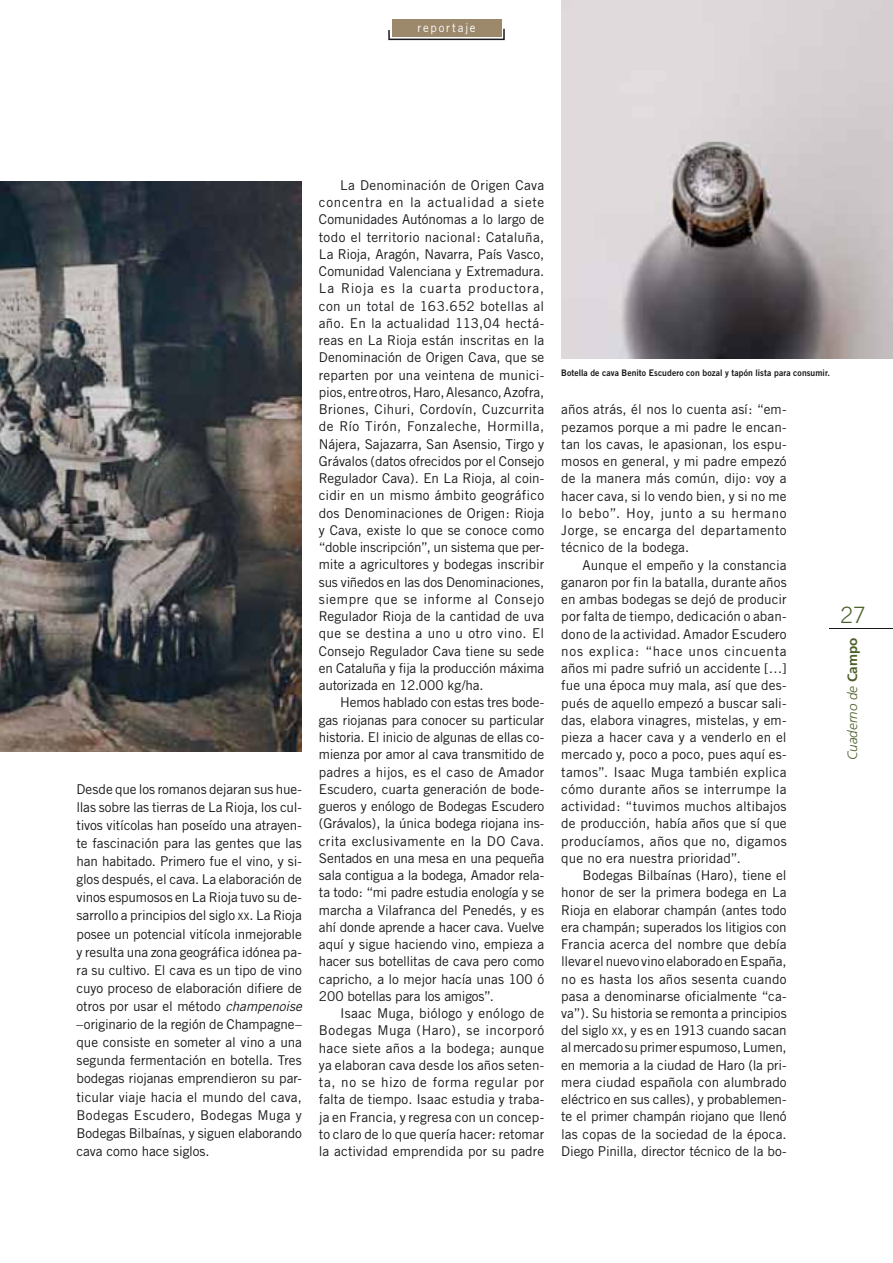
<style>
.page{position:relative;width:893px;height:1263px;background:#fff}
.page>*{position:absolute;margin:0;border:0;box-sizing:border-box;transform-origin:0 0}
.t1{font:300 22.5px "Trade Gothic";color:#4d602b}
.t2{font:13.5px/17.2px "Trade Gothic";color:#1a171b;text-align:justify}
.t3{font:italic 300 13.5px "Frutiger";color:#4d602b}
.t4{font:12px "Trade Gothic";letter-spacing:.155em;color:#fff;scale:.95 1}
.t5{font:9px "Trade Gothic Bold Two";letter-spacing:.01em;color:#1a171b;scale:.95 1}
.s1{font-size:10.2px}
.s2{font-style:italic}
.s3{font-style:inherit}
.s4{font-weight:700;font-style:normal}
</style>
<div class="page">
<hr style="left:829px;top:628px;width:64px;height:1px;background:#1a171b">
<div style="left:392px;top:19px;width:109px;height:17px;background:#9c896c"></div>
<svg style="left:388px;top:29px;width:117px;height:11px"></svg>
<img style="left:0;top:181px;width:302px;height:570px">
<img style="left:561px;top:0;width:332px;height:359px">
<p class="t4" style="left:418px;top:20px;width:63px">reportaje</p>
<p class="t2" style="left:77px;top:779px;width:227px;line-height:18.1px">Desde que los romanos dejaran sus hue&shy;llas sobre las tierras de La Rioja, los cul&shy;tivos vitícolas han poseído una atrayen&shy;te fascinación para las gentes que las han habitado. Primero fue el vino, y si&shy;glos después, el cava. La elaboración de vinos espumosos en La Rioja tuvo su de&shy;sarrollo a principios del siglo <span class="s1">XX</span>. La Rioja posee un potencial vitícola inmejorable y resulta una zona geográfica idónea pa&shy;ra su cultivo. El cava es un tipo de vino cuyo proceso de elaboración difiere de otros por usar el método <span class="s2">champenoise </span>–originario de la región de Champagne– que consiste en someter al vino a una segunda fermentación en botella. Tres bodegas riojanas emprendieron su par&shy;ticular viaje hacia el mundo del cava, Bodegas Escudero, Bodegas Muga y Bodegas Bilbaínas, y siguen elaborando cava como hace siglos.</p>
<p class="t2" style="left:319px;top:176px;width:227px;text-indent:21px">La Denominación de Origen Cava concentra en la actualidad a siete Comunidades Autónomas a lo largo de todo el territorio nacional: Cataluña, La Rioja, Aragón, Navarra, País Vasco, Comunidad Valenciana y Extremadura.<br>La Rioja es la cuarta productora, con un total de 163.652 botellas al año. En la actualidad 113,04 hectá&shy;reas en La Rioja están inscritas en la Denominación de Origen Cava, que se reparten por una veintena de munici&shy;pios, entre otros, Haro, Alesanco, Azofra, Briones, Cihuri, Cordovín, Cuzcurrita de Río Tirón, Fonzaleche, Hormilla, Nájera, Sajazarra, San Asensio, Tirgo y Grávalos (datos ofrecidos por el Consejo Regulador Cava). En La Rioja, al coin&shy;cidir en un mismo ámbito geográfico dos Denominaciones de Origen: Rioja y Cava, existe lo que se conoce como “doble inscripción”, un sistema que per&shy;mite a agricultores y bodegas inscribir sus viñedos en las dos Denominaciones, siempre que se informe al Consejo Regulador Rioja de la cantidad de uva que se destina a uno u otro vino. El Consejo Regulador Cava tiene su sede en Cataluña y fija la producción máxima autorizada en 12.000 kg/ha.</p>
<p class="t2" style="left:319px;top:694px;width:227px;text-indent:21px">Hemos hablado con estas tres bode&shy;gas riojanas para conocer su particular historia. El inicio de algunas de ellas co&shy;mienza por amor al cava transmitido de padres a hijos, es el caso de Amador Escudero, cuarta generación de bode&shy;gueros y enólogo de Bodegas Escudero (Grávalos), la única bodega riojana ins&shy;crita exclusivamente en la DO Cava.<br>Sentados en una mesa en una pequeña sala contigua a la bodega, Amador rela&shy;ta todo: “mi padre estudia enología y se marcha a Vilafranca del Penedés, y es ahí donde aprende a hacer cava. Vuelve aquí y sigue haciendo vino, empieza a hacer sus botellitas de cava pero como capricho, a lo mejor hacía unas 100 ó 200 botellas para los amigos”.</p>
<p class="t2" style="left:319px;top:1004px;width:227px;text-indent:21px">Isaac Muga, biólogo y enólogo de Bodegas Muga (Haro), se incorporó hace siete años a la bodega; aunque ya elaboran cava desde los años seten&shy;ta, no se hizo de forma regular por falta de tiempo. Isaac estudia y traba&shy;ja en Francia, y regresa con un concep&shy;to claro de lo que quería hacer: retomar la actividad emprendida por su padre</p>
<p class="t5" style="left:561px;top:367px;width:284px">Botella de cava Benito Escudero con bozal y tapón lista para consumir.</p>
<p class="t2" style="left:561px;top:401px;width:227px">años atrás, él nos lo cuenta así: “em&shy;pezamos porque a mi padre le encan&shy;tan los cavas, le apasionan, los espu&shy;mosos en general, y mi padre empezó de la manera más común, dijo: voy a hacer cava, si lo vendo bien, y si no me lo bebo”. Hoy, junto a su hermano Jorge, se encarga del departamento técnico de la bodega.</p>
<p class="t2" style="left:561px;top:556px;width:227px;text-indent:21px">Aunque el empeño y la constancia ganaron por fin la batalla, durante años en ambas bodegas se dejó de producir por falta de tiempo, dedicación o aban&shy;dono de la actividad. Amador Escudero nos explica: “hace unos cincuenta años mi padre sufrió un accidente […] fue una época muy mala, así que des&shy;pués de aquello empezó a buscar sali&shy;das, elabora vinagres, mistelas, y em&shy;pieza a hacer cava y a venderlo en el mercado y, poco a poco, pues aquí es&shy;tamos”. Isaac Muga también explica cómo durante años se interrumpe la actividad: “tuvimos muchos altibajos de producción, había años que sí que producíamos, años que no, digamos que no era nuestra prioridad”.</p>
<p class="t2" style="left:561px;top:866px;width:227px;text-indent:21px">Bodegas Bilbaínas (Haro), tiene el honor de ser la primera bodega en La Rioja en elaborar champán (antes todo era champán; superados los litigios con Francia acerca del nombre que debía llevar el nuevo vino elaborado en España, no es hasta los años sesenta cuando pasa a denominarse oficialmente “ca&shy;va”). Su historia se remonta a principios del siglo <span class="s1">XX</span><span class="s3">,</span> y es en 1913 cuando sacan al mercado su primer espumoso, Lumen, en memoria a la ciudad de Haro (la pri&shy;mera ciudad española con alumbrado eléctrico en sus calles), y probablemen&shy;te el primer champán riojano que llenó las copas de la sociedad de la época.<br>Diego Pinilla, director técnico de la bo-</p>
<h1 class="t1" style="left:840px;top:601px;width:27px">27</h1>
<p class="t3" style="left:845px;top:760px;width:124px;rotate:-90deg">Cuaderno de <span class="s4">Campo</span></p>
</div>
